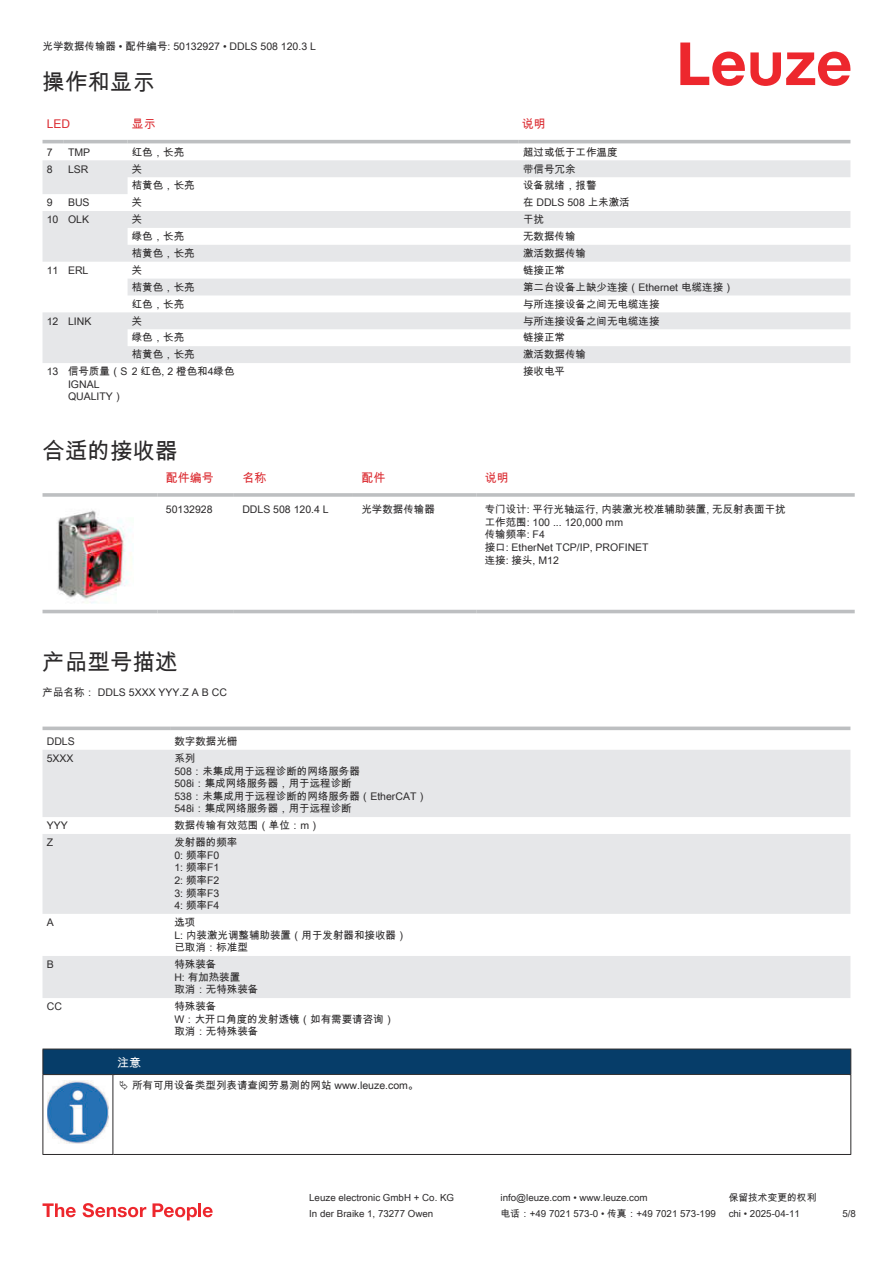
<style>
.page{position:relative;width:893px;height:1263px;background:#fff}
.page>*{position:absolute;margin:0;border:0;box-sizing:border-box;transform-origin:0 0}
.t1{font:22.5px "Arial Unicode MS";color:#2b292a}
.t2{font:12px "Arial Unicode MS";color:#db2a30}
.t3{font:12px "Arial Unicode MS";color:#fff}
.t4{font:10.5px/12.6px "Arial Unicode MS";color:#2b292a}
.t5{font:9.75px "Arial Unicode MS";color:#2b292a}
</style>
<div class="page">
<svg style="left:680px;top:43px;width:170px;height:43px"></svg>
<svg style="left:43px;top:160px;width:807px;height:203px;fill:#eaebec"></svg>
<hr style="left:43px;top:140px;width:21px;height:3px;background:#bdbfc1">
<hr style="left:64px;top:140px;width:64px;height:3px;background:#bdbfc1">
<hr style="left:128px;top:140px;width:391px;height:3px;background:#bdbfc1">
<hr style="left:519px;top:140px;width:331px;height:3px;background:#bdbfc1">
<div style="left:43px;top:609px;width:812px;height:5px;background:#eeefef"></div>
<hr style="left:43px;top:493px;width:114px;height:4px;background:#bdbfc1">
<hr style="left:157px;top:493px;width:77px;height:4px;background:#c7c9ca">
<hr style="left:234px;top:493px;width:119px;height:4px;background:#bdbfc1">
<hr style="left:353px;top:493px;width:123px;height:4px;background:#bdbfc1">
<hr style="left:476px;top:493px;width:379px;height:4px;background:#c7c9ca">
<hr style="left:43px;top:610px;width:114px;height:3px;background:#bdbfc1">
<hr style="left:157px;top:610px;width:77px;height:3px;background:#bdbfc1">
<hr style="left:234px;top:610px;width:119px;height:3px;background:#bdbfc1">
<hr style="left:353px;top:610px;width:123px;height:3px;background:#bdbfc1">
<hr style="left:476px;top:610px;width:379px;height:3px;background:#bdbfc1">
<img style="left:57px;top:510px;width:75px;height:93px">
<svg style="left:43px;top:750px;width:807px;height:248px;fill:#e6e7e9"></svg>
<svg style="left:43px;top:726px;width:127px;height:4px"></svg>
<svg style="left:170px;top:726px;width:680px;height:4px;background:#c6c8c9"></svg>
<svg style="left:43px;top:1203px;width:33px;height:14px"></svg>
<svg style="left:83px;top:1203px;width:63px;height:14px"></svg>
<svg style="left:153px;top:1203px;width:44px;height:17px"></svg>
<hr style="left:198px;top:1203px;width:3px;height:14px;background:#ed272d">
<svg style="left:203px;top:1207px;width:10px;height:10px"></svg>
<hr style="left:43px;top:1074px;width:70px;height:1px;background:#2b292a">
<div style="left:43px;top:1049px;width:808px;height:25px;background:#063d69"></div>
<hr style="left:113px;top:1074px;width:738px;height:1px;background:#2b292a">
<hr style="left:43px;top:1075px;width:1px;height:75px;background:#2b292a">
<hr style="left:113px;top:1075px;width:1px;height:75px;background:#2b292a">
<hr style="left:850px;top:1075px;width:1px;height:75px;background:#2b292a">
<hr style="left:43px;top:1154px;width:70px;height:1px;background:#2b292a">
<hr style="left:113px;top:1154px;width:738px;height:1px;background:#2b292a">
<img style="left:47px;top:1081px;width:61px;height:63px">
<p class="t4" style="left:43px;top:40px;width:275px">光学数据传输器 • 配件编号: 50132927 • DDLS 508 120.3 L</p>
<h1 class="t1" style="left:43px;top:66px;width:114px">操作和显示</h1>
<p class="t2" style="left:47px;top:115px;width:25px">LED</p>
<p class="t2" style="left:132px;top:115px;width:25px">显示</p>
<p class="t2" style="left:522px;top:115px;width:25px">说明</p>
<p class="t4" style="left:47px;top:145px;width:7px">7</p>
<p class="t4" style="left:68px;top:145px;width:24px">TMP</p>
<p class="t4" style="left:132px;top:145px;width:54px">红色，长亮</p>
<p class="t4" style="left:523px;top:145px;width:96px">超过或低于工作温度</p>
<p class="t4" style="left:47px;top:162px;width:7px">8</p>
<p class="t4" style="left:68px;top:163px;width:22px">LSR</p>
<p class="t4" style="left:132px;top:162px;width:12px">关</p>
<p class="t4" style="left:523px;top:162px;width:54px">带信号冗余</p>
<p class="t4" style="left:132px;top:179px;width:65px">桔黄色，长亮</p>
<p class="t4" style="left:523px;top:179px;width:75px">设备就绪，报警</p>
<p class="t4" style="left:47px;top:196px;width:7px">9</p>
<p class="t4" style="left:68px;top:196px;width:23px">BUS</p>
<p class="t4" style="left:132px;top:196px;width:12px">关</p>
<p class="t4" style="left:523px;top:196px;width:108px">在 DDLS 508 上未激活</p>
<p class="t4" style="left:47px;top:213px;width:44px">10 OLK</p>
<p class="t4" style="left:132px;top:213px;width:12px">关</p>
<p class="t4" style="left:523px;top:213px;width:22px">干扰</p>
<p class="t4" style="left:132px;top:230px;width:54px">绿色，长亮</p>
<p class="t4" style="left:523px;top:230px;width:54px">无数据传输</p>
<p class="t4" style="left:132px;top:247px;width:65px">桔黄色，长亮</p>
<p class="t4" style="left:523px;top:247px;width:64px">激活数据传输</p>
<p class="t4" style="left:47px;top:264px;width:43px">11 ERL</p>
<p class="t4" style="left:132px;top:264px;width:12px">关</p>
<p class="t4" style="left:523px;top:264px;width:43px">链接正常</p>
<p class="t4" style="left:132px;top:281px;width:65px">桔黄色，长亮</p>
<p class="t4" style="left:523px;top:281px;width:212px">第二台设备上缺少连接（Ethernet 电缆连接）</p>
<p class="t4" style="left:132px;top:297px;width:54px">红色，长亮</p>
<p class="t4" style="left:523px;top:297px;width:138px">与所连接设备之间无电缆连接</p>
<p class="t4" style="left:47px;top:314px;width:46px">12 LINK</p>
<p class="t4" style="left:132px;top:314px;width:12px">关</p>
<p class="t4" style="left:523px;top:314px;width:138px">与所连接设备之间无电缆连接</p>
<p class="t4" style="left:132px;top:331px;width:54px">绿色，长亮</p>
<p class="t4" style="left:523px;top:331px;width:43px">链接正常</p>
<p class="t4" style="left:132px;top:348px;width:65px">桔黄色，长亮</p>
<p class="t4" style="left:523px;top:348px;width:64px">激活数据传输</p>
<p class="t4" style="left:68px;top:365px;width:168px;text-indent:-21px">13 信号质量（S 2 红色, 2 橙色和4绿色<br>IGNAL<br>QUALITY）</p>
<p class="t4" style="left:523px;top:365px;width:43px">接收电平</p>
<h1 class="t1" style="left:43px;top:435px;width:136px">合适的接收器</h1>
<p class="t2" style="left:166px;top:469px;width:49px">配件编号</p>
<p class="t2" style="left:242px;top:469px;width:25px">名称</p>
<p class="t2" style="left:361px;top:469px;width:25px">配件</p>
<p class="t2" style="left:485px;top:469px;width:25px">说明</p>
<p class="t4" style="left:166px;top:503px;width:48px">50132928</p>
<p class="t4" style="left:242px;top:503px;width:88px">DDLS 508 120.4 L</p>
<p class="t4" style="left:361px;top:503px;width:75px">光学数据传输器</p>
<p class="t4" style="left:485px;top:503px;width:303px">专门设计: 平行光轴运行, 内装激光校准辅助装置, 无反射表面干扰工作范围: 100 ... 120,000 mm<br>传输频率: F4<br>接口: EtherNet TCP/IP, PROFINET<br>连接: 接头, M12</p>
<h1 class="t1" style="left:43px;top:646px;width:136px">产品型号描述</h1>
<p class="t4" style="left:43px;top:685px;width:186px">产品名称： DDLS 5XXX YYY.Z A B CC</p>
<p class="t4" style="left:47px;top:735px;width:30px">DDLS</p>
<p class="t4" style="left:174px;top:735px;width:64px">数字数据光栅</p>
<p class="t4" style="left:47px;top:752px;width:28px">5XXX</p>
<p class="t4" style="left:174px;top:752px;width:254px">系列<br>508：未集成用于远程诊断的网络服务器<br>508i：集成网络服务器，用于远程诊断<br>538：未集成用于远程诊断的网络服务器（EtherCAT）<br>548i：集成网络服务器，用于远程诊断</p>
<p class="t4" style="left:47px;top:819px;width:23px">YYY</p>
<p class="t4" style="left:174px;top:819px;width:147px">数据传输有效范围（单位：m）</p>
<p class="t4" style="left:47px;top:836px;width:8px">Z</p>
<p class="t4" style="left:174px;top:836px;width:64px">发射器的频率<br>0: 频率F0<br>1: 频率F1<br>2: 频率F2<br>3: 频率F3<br>4: 频率F4</p>
<p class="t4" style="left:47px;top:916px;width:9px">A</p>
<p class="t4" style="left:174px;top:916px;width:234px">选项<br>L: 内装激光调整辅助装置（用于发射器和接收器）已取消：标准型</p>
<p class="t4" style="left:47px;top:958px;width:9px">B</p>
<p class="t4" style="left:174px;top:958px;width:86px">特殊装备<br>H: 有加热装置<br>取消：无特殊装备</p>
<p class="t4" style="left:47px;top:1000px;width:17px">CC</p>
<p class="t4" style="left:174px;top:1000px;width:221px">特殊装备<br>W：大开口角度的发射透镜（如有需要请咨询）取消：无特殊装备</p>
<p class="t3" style="left:117px;top:1054px;width:25px">注意</p>
<p class="t4" style="left:132px;top:1079px;width:288px">所有可用设备类型列表请查阅劳易测的网站 www.leuze.com。</p>
<p class="t5" style="left:309px;top:1191px;width:146px">Leuze electronic GmbH + Co. KG</p>
<p class="t5" style="left:501px;top:1191px;width:149px">info@leuze.com • www.leuze.com</p>
<p class="t5" style="left:729px;top:1191px;width:89px">保留技术变更的权利</p>
<p class="t5" style="left:309px;top:1206px;width:126px">In der Braike 1, 73277 Owen</p>
<p class="t5" style="left:501px;top:1206px;width:217px">电话：+49 7021 573-0 • 传真：+49 7021 573-199</p>
<p class="t5" style="left:729px;top:1206px;width:73px">chi • 2025-04-11</p>
<p class="t5" style="left:842px;top:1206px;width:15px">5/8</p>
</div>
